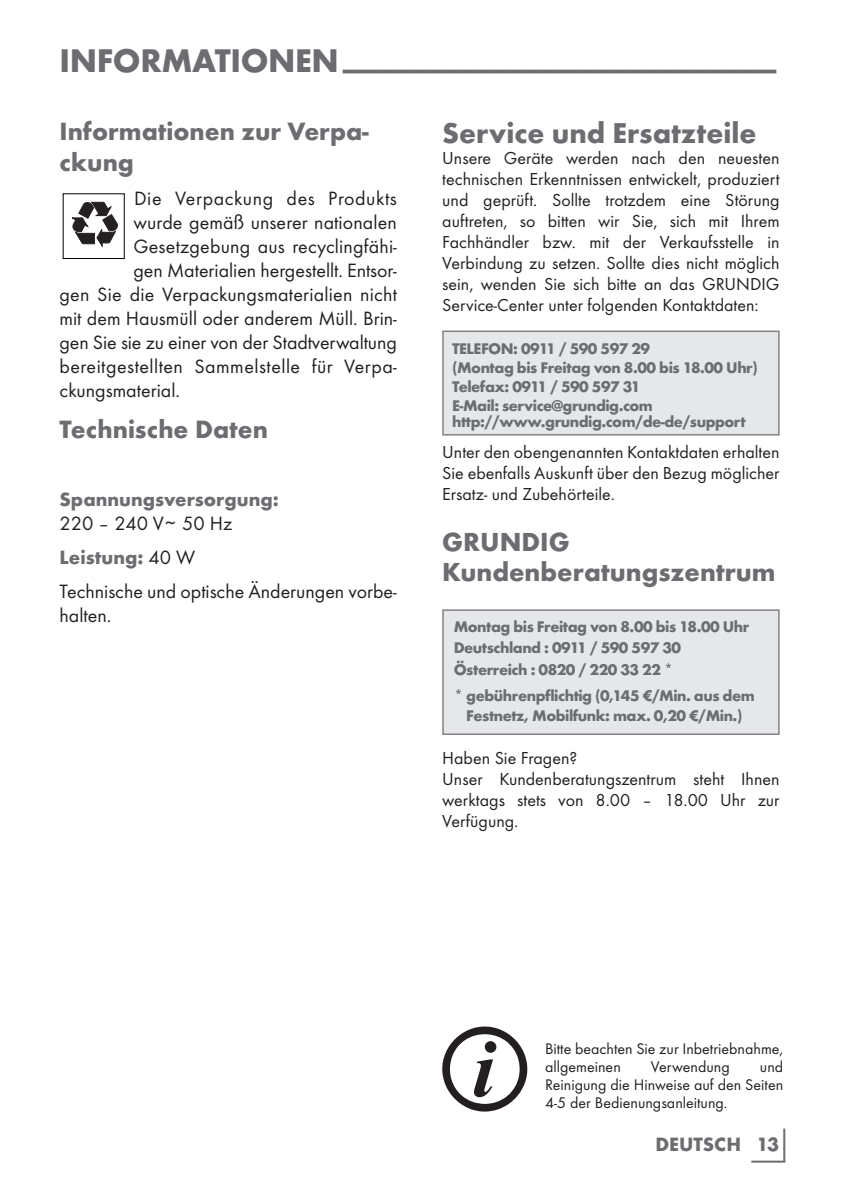
<style>
.page{position:relative;width:842px;height:1191px;background:#fff}
.page>*{position:absolute;margin:0;border:0;box-sizing:border-box;transform-origin:0 0}
._01_Baslik{font:700 34px "Futura TOT";letter-spacing:-.01em;color:#6c6d70}
.Head_y{font:700 29.8px "Futura TOT";color:#6c6d70}
.Head_x{font:700 27px/29.8px "Futura TOT";color:#6c6d70}
.Ana_baslik{font:700 26px/31.2px "Futura TOT";color:#6c6d70}
.düz_metin{font:20px/24px "Futura TOT Boo";letter-spacing:.005em;color:#231f20}
.düz_metin-2{font:700 20px/24px "Futura TOT";color:#6c6d70}
.düz_metin-3{font:20px "Futura TOT Boo";letter-spacing:.025em;color:#231f20}
.düz_metin-4{font:20px "Futura TOT Boo";letter-spacing:.03em;color:#231f20}
.metin{font:18px/21px "Futura TOT Boo";color:#231f20;text-align:justify}
._04_Ara_Baslik{font:700 16px/16px "Futura TOT";letter-spacing:-.03em;color:#6c6d70}
.metin-2{font:16px/18px "Futura TOT Boo";color:#231f20}
.s1{font-family:"Futura TOT Boo";font-weight:400;color:#231f20}
</style>
<div class="page">
<hr style="left:783px;top:1128px;width:2px;height:33px;background:#6c6d70">
<hr style="left:751px;top:1160px;width:34px;height:2px;background:#6c6d70">
<div style="left:442px;top:330px;width:338px;height:105px;background:#e6e7e9;border:2px solid #808285"></div>
<div style="left:442px;top:609px;width:338px;height:126px;background:#e6e7e9;border:2px solid #808285"></div>
<svg style="left:62px;top:193px;width:56px;height:66px"></svg>
<div style="left:63px;top:193px;width:62px;height:66px;border:1px solid #000"></div>
<svg style="left:442px;top:1026px;width:85px;height:85px"></svg>
<div style="left:485px;top:1041px;width:11px;height:11px;background:#231f20;border-radius:50%"></div>
<p class="_01_Baslik" style="left:60px;top:36px;width:718px">INFORMATIONEN__________________________</p>
<p class="Ana_baslik" style="left:60px;top:115px;width:311px">Informationen zur Verpa&shy;ckung</p>
<p class="düz_metin-4" style="left:134px;top:187px;width:264px">Die Verpackung des Produkts</p>
<p class="düz_metin" style="left:133px;top:210px;width:265px">wurde gemäß unserer nationalen</p>
<p class="düz_metin" style="left:133px;top:234px;width:265px">Gesetzgebung aus recyclingfähi-</p>
<p class="düz_metin" style="left:133px;top:258px;width:265px">gen Materialien hergestellt. Entsor-</p>
<p class="düz_metin" style="left:60px;top:282px;width:339px">gen Sie die Verpackungsmaterialien nicht</p>
<p class="düz_metin" style="left:60px;top:306px;width:339px">mit dem Hausmüll oder anderem Müll. Brin-</p>
<p class="düz_metin" style="left:60px;top:330px;width:339px">gen Sie sie zu einer von der Stadtverwaltung</p>
<p class="düz_metin-3" style="left:60px;top:355px;width:339px">bereitgestellten Sammelstelle für Verpa-</p>
<p class="düz_metin" style="left:60px;top:378px;width:122px">ckungsmaterial.</p>
<p class="Ana_baslik" style="left:60px;top:413px;width:210px">Technische Daten</p>
<p class="düz_metin-2" style="left:60px;top:487px;width:221px">Spannungsversorgung:<br><span class="s1">220 ‒ 240 V~ 50 Hz</span></p>
<p class="düz_metin-2" style="left:60px;top:545px;width:137px">Leistung: <span class="s1">40 W</span></p>
<p class="düz_metin" style="left:60px;top:579px;width:339px">Technische und optische Änderungen vorbe&shy;halten.</p>
<p class="Head_y" style="left:442px;top:115px;width:316px">Service und Ersatzteile</p>
<p class="metin" style="left:442px;top:147px;width:339px">Unsere Geräte werden nach den neuesten technischen Erkenntnissen entwickelt, produziert und geprüft. Sollte trotzdem eine Störung auftreten, so bitten wir Sie, sich mit Ihrem Fachhändler bzw. mit der Verkaufsstelle in Verbindung zu setzen. Sollte dies nicht möglich sein, wenden Sie sich bitte an das GRUNDIG Service-Center unter folgenden Kontaktdaten:</p>
<p class="_04_Ara_Baslik" style="left:452px;top:340px;width:199px">TELEFON: 0911 / 590 597 29</p>
<p class="_04_Ara_Baslik" style="left:452px;top:359px;width:307px">(Montag bis Freitag von 8.00 bis 18.00 Uhr)</p>
<p class="_04_Ara_Baslik" style="left:452px;top:378px;width:190px">Telefax: 0911 / 590 597 31</p>
<p class="_04_Ara_Baslik" style="left:452px;top:397px;width:295px">E-Mail: service@grundig.com http://www.grundig.com/de-de/support</p>
<p class="metin" style="left:442px;top:441px;width:339px">Unter den obengenannten Kontaktdaten erhalten Sie ebenfalls Auskunft über den Bezug möglicher Ersatz- und Zubehörteile.</p>
<p class="Head_x" style="left:442px;top:526px;width:335px">GRUNDIG<br>Kundenberatungszentrum</p>
<p class="_04_Ara_Baslik" style="left:454px;top:618px;width:297px">Montag bis Freitag von 8.00 bis 18.00 Uhr</p>
<p class="_04_Ara_Baslik" style="left:454px;top:639px;width:229px">Deutschland : 0911 / 590 597 30</p>
<p class="_04_Ara_Baslik" style="left:454px;top:661px;width:221px">Österreich : 0820 / 220 33 22 *</p>
<p class="_04_Ara_Baslik" style="left:454px;top:685px;width:303px;line-height:20px;text-align:center">* gebührenpflichtig (0,145 €/Min. aus dem<br>Festnetz, Mobilfunk: max. 0,20 €/Min.)</p>
<p class="metin" style="left:442px;top:747px;width:137px">Haben Sie Fragen?</p>
<p class="metin" style="left:442px;top:768px;width:339px">Unser Kundenberatungszentrum steht Ihnen werktags stets von 8.00 – 18.00 Uhr zur Verfügung.</p>
<p class="metin-2" style="left:545px;top:1039px;width:240px">Bitte beachten Sie zur Inbetriebnahme, allgemeinen</p>
<p class="metin-2" style="left:545px;top:1057px;width:240px;text-align:justify;text-indent:215px">und Reinigung die Hinweise auf den Seiten 4-5 der Bedienungsanleitung.</p>
<p class="metin-2" style="left:651px;top:1057px;width:80px">Verwendung</p>
<p class="düz_metin-2" style="left:655px;top:1131px;width:125px">DEUTSCH 13</p>
</div>
